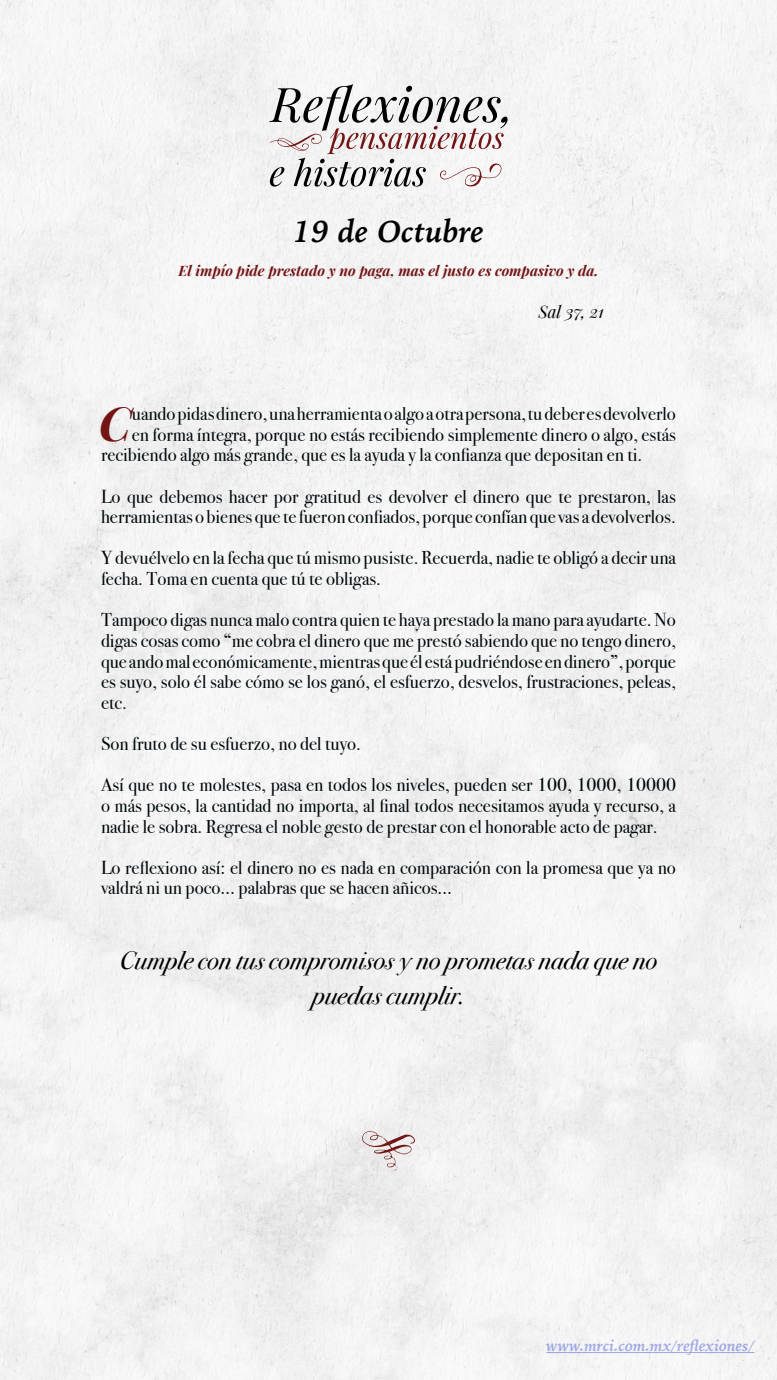
<style>
.page{position:relative;width:777px;height:1380px;background:#fff}
.page>*{position:absolute;margin:0;border:0;box-sizing:border-box;transform-origin:0 0}
.t1{font:italic 700 47.31px "Playfair Display";color:#741515}
.t2{font:italic 700 31.25px "Iowan Old Style";color:#000}
.t3{font:italic 25.62px/35px "Bodoni Svty Two ITCTT";color:#000;text-align:center}
.t4{font:18.75px/20.6px "Bodoni Svty Two ITCTT";color:#00080b}
.t5{font:italic 16.88px "Playfair Display";color:#000}
.t6{font:italic 700 15.62px "Iowan Old Style";color:#4f5cd6}
.t7{font:italic 700 14.38px "Playfair Display";color:#741515}
</style>
<div class="page">
<div style="left:0;top:0;width:776px;height:1380px;background:#f3f3f3"></div>
<svg style="left:269px;top:84px;width:238px;height:103px"></svg>
<svg style="left:361px;top:1131px;width:54px;height:39px"></svg>
<hr style="left:546px;top:1352px;width:208px;height:1px;background:#4f5cd6">
<p class="t2" style="left:293px;top:204px;width:193px">19 de Octubre</p>
<p class="t7" style="left:178px;top:259px;width:421px">El impío pide prestado y no paga, mas el justo es compasivo y da.</p>
<p class="t5" style="left:538px;top:299px;width:67px">Sal 37, 21</p>
<p class="t1" style="left:99px;top:385px;width:34px">C</p>
<p class="t4" style="left:132px;top:401px;width:545px">uando pidas dinero, una herramienta o algo a otra persona, tu deber es devolverlo</p>
<p class="t4" style="left:132px;top:422px;width:545px">en forma íntegra, porque no estás recibiendo simplemente dinero o algo, estás</p>
<p class="t4" style="left:101px;top:443px;width:542px">recibiendo algo más grande, que es la ayuda y la confianza que depositan en ti.</p>
<p class="t4" style="left:101px;top:484px;width:576px">Lo que debemos hacer por gratitud es devolver el dinero que te prestaron, las herramientas o bienes que te fueron confiados, porque confían que vas a devolverlos.</p>
<p class="t4" style="left:101px;top:546px;width:576px">Y devuélvelo en la fecha que tú mismo pusiste. Recuerda, nadie te obligó a decir una fecha. Toma en cuenta que tú te obligas.</p>
<p class="t4" style="left:101px;top:608px;width:576px;text-align:justify">Tampoco digas nunca malo contra quien te haya prestado la mano para ayudarte. No digas cosas como “me cobra el dinero que me prestó sabiendo que no tengo dinero, que ando mal económicamente, mientras que él está pudriéndose en dinero”, porque es suyo, solo él sabe cómo se los ganó, el esfuerzo, desvelos, frustraciones, peleas, etc.</p>
<p class="t4" style="left:101px;top:731px;width:261px">Son fruto de su esfuerzo, no del tuyo.</p>
<p class="t4" style="left:101px;top:773px;width:576px;text-align:justify">Así que no te molestes, pasa en todos los niveles, pueden ser 100, 1000, 10000 o más pesos, la cantidad no importa, al final todos necesitamos ayuda y recurso, a nadie le sobra. Regresa el noble gesto de prestar con el honorable acto de pagar.</p>
<p class="t4" style="left:101px;top:855px;width:576px">Lo reflexiono así: el dinero no es nada en comparación con la promesa que ya no valdrá ni un poco… palabras que se hacen añicos…</p>
<p class="t3" style="left:120px;top:941px;width:538px">Cumple con tus compromisos y no prometas nada que no puedas cumplir.</p>
<p class="t6" style="left:546px;top:1331px;width:210px">www.mrci.com.mx/reflexiones/</p>
</div>
